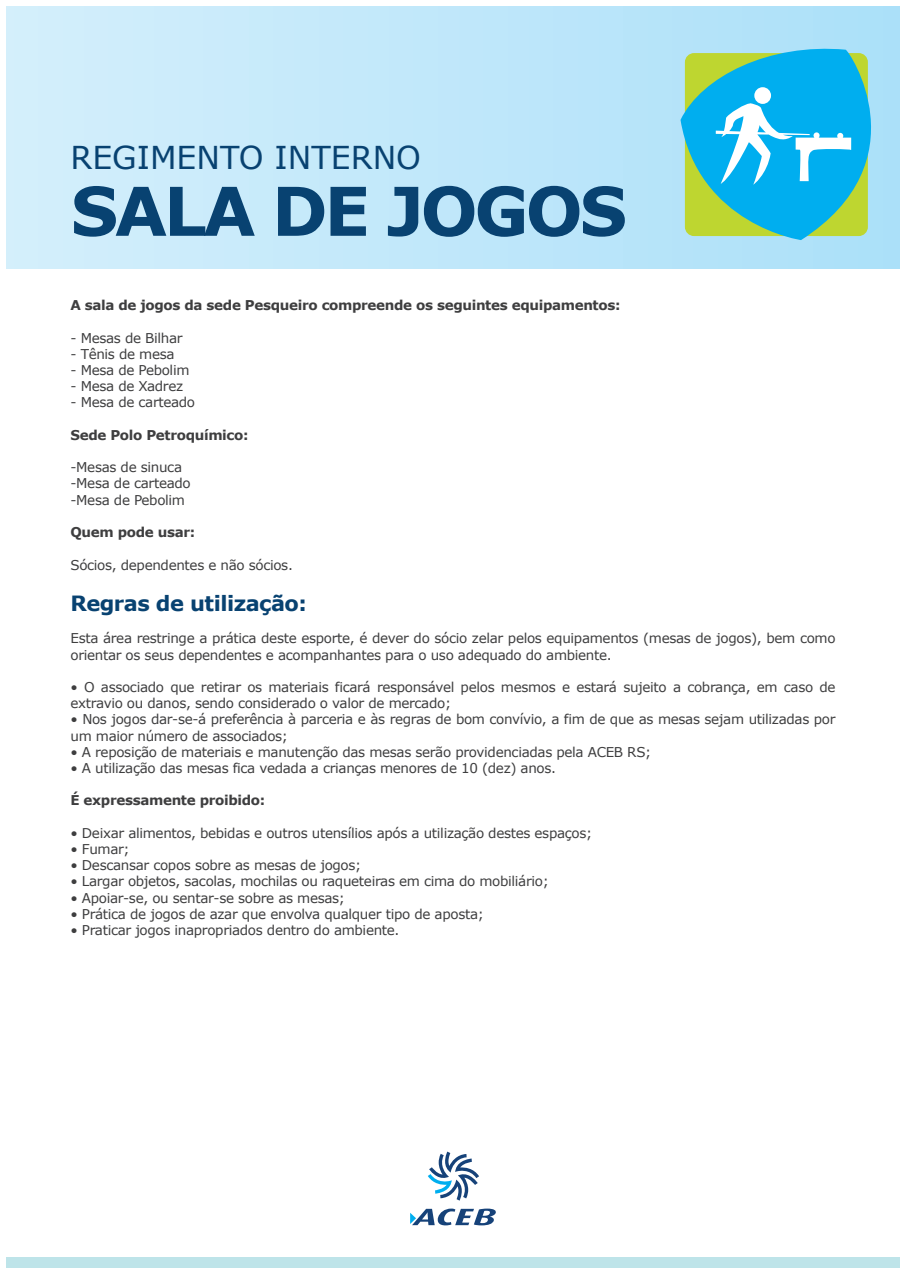
<style>
.page{position:relative;width:906px;height:1276px;background:#fff}
.page>*{position:absolute;margin:0;border:0;box-sizing:border-box;transform-origin:0 0}
.t1{font:700 67.35px "Verdana";letter-spacing:-.05em;color:#084271}
.t2{font:31.5px "Verdana";color:#084271}
.t3{font:700 21px "Verdana";letter-spacing:-.025em;color:#084271}
.t4{font:13.5px/16.2px "Verdana";letter-spacing:-.025em;color:#3e3e3f}
.t5{font:700 13.5px "Verdana";letter-spacing:-.025em;color:#3e3e3f}
</style>
<div class="page">
<div style="left:6px;top:6px;width:893px;height:263px;background:linear-gradient(to right,#d4effb,#abe0f9)"></div>
<div style="left:6px;top:1256px;width:893px;height:11px;background:#bee4e9"></div>
<svg style="left:410px;top:1208px;width:86px;height:17px"></svg>
<svg style="left:428px;top:1151px;width:51px;height:49px"></svg>
<svg style="left:680px;top:43px;width:220px;height:197px;background:#59c6d3"></svg>
<h2 class="t2" style="left:70px;top:136px;width:352px">REGIMENTO INTERNO</h2>
<h1 class="t1" style="left:70px;top:164px;width:558px">SALA DE JOGOS</h1>
<p class="t5" style="left:70px;top:296px;width:551px">A sala de jogos da sede Pesqueiro compreende os seguintes equipamentos:</p>
<p class="t4" style="left:70px;top:329px;width:114px">- Mesas de Bilhar</p>
<p class="t4" style="left:70px;top:346px;width:106px">- Tênis de mesa</p>
<p class="t4" style="left:70px;top:362px;width:120px">- Mesa de Pebolim</p>
<p class="t4" style="left:70px;top:378px;width:114px">- Mesa de Xadrez</p>
<p class="t4" style="left:70px;top:394px;width:126px">- Mesa de carteado</p>
<p class="t5" style="left:70px;top:425px;width:180px">Sede Polo Petroquímico:</p>
<p class="t4" style="left:70px;top:459px;width:122px">-Mesas de sinuca -Mesa de carteado -Mesa de Pebolim</p>
<p class="t5" style="left:70px;top:522px;width:126px">Quem pode usar:</p>
<p class="t4" style="left:70px;top:556px;width:224px">Sócios, dependentes e não sócios.</p>
<h3 class="t3" style="left:70px;top:588px;width:238px">Regras de utilização:</h3>
<p class="t4" style="left:70px;top:630px;width:766px">Esta área restringe a prática deste esporte, é dever do sócio zelar pelos equipamentos (mesas de jogos), bem como orientar os seus dependentes e acompanhantes para o uso adequado do ambiente.</p>
<p class="t4" style="left:70px;top:679px;width:766px">• O associado que retirar os materiais ficará responsável pelos mesmos e estará sujeito a cobrança, em caso de extravio ou danos, sendo considerado o valor de mercado;</p>
<p class="t4" style="left:70px;top:711px;width:766px">• Nos jogos dar-se-á preferência à parceria e às regras de bom convívio, a fim de que as mesas sejam utilizadas por um maior número de associados;</p>
<p class="t4" style="left:70px;top:743px;width:582px">• A reposição de materiais e manutenção das mesas serão providenciadas pela ACEB RS;</p>
<p class="t4" style="left:70px;top:760px;width:487px">• A utilização das mesas fica vedada a crianças menores de 10 (dez) anos.</p>
<p class="t5" style="left:70px;top:791px;width:196px">É expressamente proibido:</p>
<p class="t4" style="left:70px;top:824px;width:523px">• Deixar alimentos, bebidas e outros utensílios após a utilização destes espaços;</p>
<p class="t4" style="left:70px;top:841px;width:61px">• Fumar;</p>
<p class="t4" style="left:70px;top:857px;width:292px">• Descansar copos sobre as mesas de jogos;</p>
<p class="t4" style="left:70px;top:873px;width:480px">• Largar objetos, sacolas, mochilas ou raqueteiras em cima do mobiliário;</p>
<p class="t4" style="left:70px;top:889px;width:276px">• Apoiar-se, ou sentar-se sobre as mesas;</p>
<p class="t4" style="left:70px;top:905px;width:415px">• Prática de jogos de azar que envolva qualquer tipo de aposta;</p>
<p class="t4" style="left:70px;top:922px;width:330px">• Praticar jogos inapropriados dentro do ambiente.</p>
</div>
